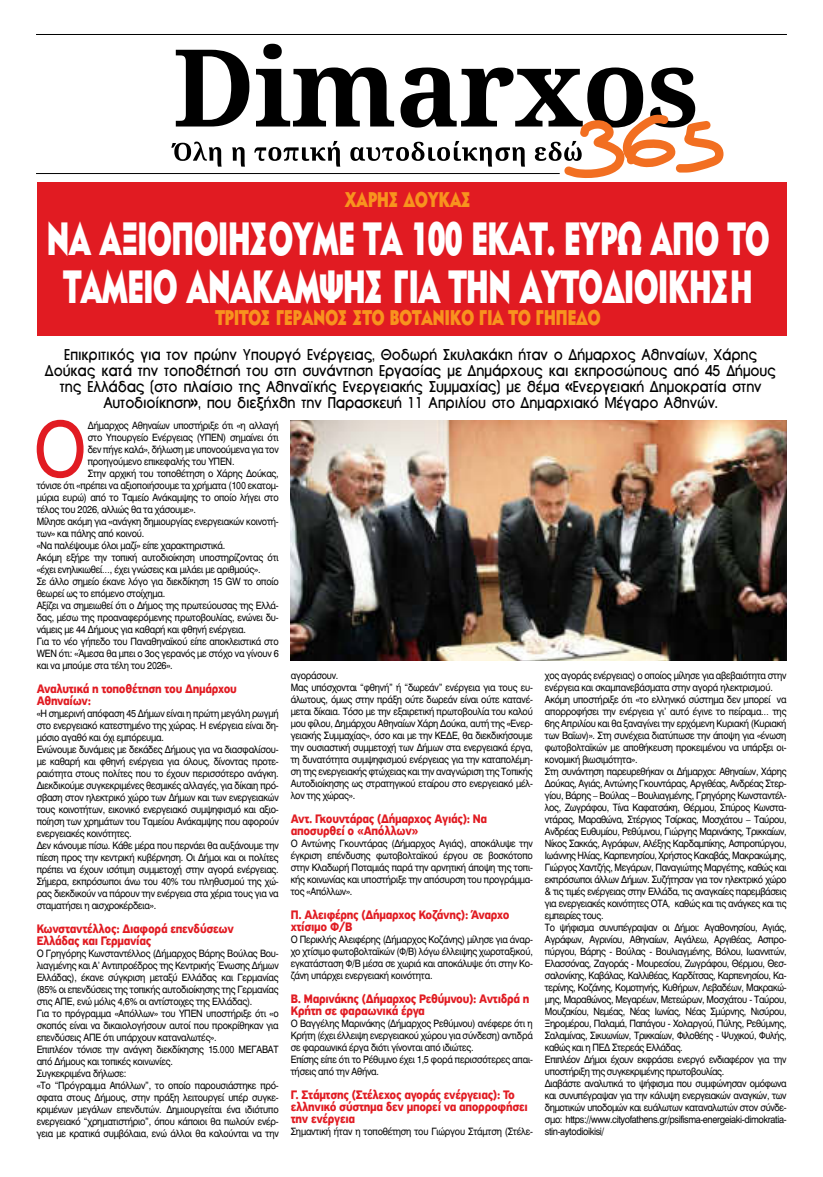
<style>
.page{position:relative;width:823px;height:1177px;background:#fff}
.page>*{position:absolute;margin:0;border:0;box-sizing:border-box;transform-origin:0 0}
.t1{font:75.8px "UB Helvetica";color:#e11b22;scale:.9 1}
.t2{font:46px/48px "CF Daphne";letter-spacing:-.03em;color:#fff;text-align:center;scale:.66 1}
.t3{font:21px "CF Daphne";letter-spacing:-.03em;color:#f8931e;scale:.77 1}
.t4{font:15px/16px "UB Front Bold";letter-spacing:-.01em;color:#000;text-align:center;scale:.9 1}
.t5{font:700 13px/12px "PF Highway Sans Pro";letter-spacing:-.025em;color:#e11b22;scale:.9 1}
.t6{font:10px/12px "UB Helvetica";letter-spacing:-.025em;color:#000;scale:.9 1}
</style>
<div class="page">
<div style="left:37px;top:183px;width:749px;height:153px;background:#e11b22"></div>
<svg style="left:171px;top:44px;width:552px;height:134px"></svg>
<hr style="left:36px;top:173px;width:523px;height:1px;background:#000">
<hr style="left:36px;top:34px;width:750px;height:1px;background:#000">
<img style="left:290px;top:420px;width:496px;height:240px">
<h3 class="t3" style="left:345px;top:187px;width:166px">Χάρης Δούκας</h3>
<h2 class="t2" style="left:47px;top:215px;width:1096px">Να αξιοποιήσουμε τα 100 εκατ. ευρώ από το<br>Ταμείο Ανάκαμψης για την Αυτοδίοικηση</h2>
<h3 class="t3" style="left:215px;top:305px;width:501px">Τρίτος γερανός στο Βοτανικό για το γήπεδο</h3>
<p class="t4" style="left:45px;top:346px;width:813px">Επικριτικός για τον πρώην Υπουργό Ενέργειας, Θοδωρή Σκυλακάκη ήταν ο Δήμαρχος Αθηναίων, Χάρης Δούκας κατά την τοποθέτησή του στη συνάντηση Εργασίας με Δημάρχους και εκπροσώπους από 45 Δήμους της Ελλάδας (στο πλαίσιο της Αθηναϊκής Ενεργειακής Συμμαχίας) με θέμα «Ενεργειακή Δημοκρατία στην Αυτοδιοίκηση», που διεξήχθη την Παρασκευή 11 Απριλίου στο Δημαρχιακό Μέγαρο Αθηνών.</p>
<h1 class="t1" style="left:33px;top:403px;width:61px">Ο</h1>
<p class="t6" style="left:88px;top:419px;width:213px">Δήμαρχος Αθηναίων υποστήριξε ότι «η αλλαγή</p>
<p class="t6" style="left:88px;top:431px;width:213px">στο Υπουργείο Ενέργειας (ΥΠΕΝ) σημαίνει ότι</p>
<p class="t6" style="left:88px;top:443px;width:213px">δεν πήγε καλά», δήλωση με υπονοούμενα για τον</p>
<p class="t6" style="left:88px;top:455px;width:164px">προηγούμενο επικεφαλής του ΥΠΕΝ.</p>
<p class="t6" style="left:88px;top:467px;width:213px">Στην αρχική του τοποθέτηση ο Χάρης Δούκας,</p>
<p class="t6" style="left:37px;top:479px;width:270px">τόνισε ότι «πρέπει να αξιοποιήσουμε τα χρήματα (100 εκατομ-</p>
<p class="t6" style="left:37px;top:491px;width:270px">μύρια ευρώ) από το Ταμείο Ανάκαμψης το οποίο λήγει στο</p>
<p class="t6" style="left:37px;top:503px;width:178px">τέλος του 2026, αλλιώς θα τα χάσουμε».</p>
<p class="t6" style="left:37px;top:515px;width:270px">Μίλησε ακόμη για «ανάγκη δημιουργίας ενεργειακών κοινοτή-</p>
<p class="t6" style="left:37px;top:527px;width:121px">των» και πάλης από κοινού.</p>
<p class="t6" style="left:37px;top:539px;width:211px">«Να παλέψουμε όλοι μαζί» είπε χαρακτηριστικά.</p>
<p class="t6" style="left:37px;top:551px;width:270px">Ακόμη εξήρε την τοπική αυτοδιοίκηση υποστηρίζοντας ότι</p>
<p class="t6" style="left:37px;top:563px;width:250px">«έχει ενηλικιωθεί…, έχει γνώσεις και μιλάει με αριθμούς».</p>
<p class="t6" style="left:37px;top:575px;width:270px">Σε άλλο σημείο έκανε λόγο για διεκδίκηση 15 GW το οποίο</p>
<p class="t6" style="left:37px;top:587px;width:144px">θεωρεί ως το επόμενο στοίχημα.</p>
<p class="t6" style="left:37px;top:599px;width:270px">Αξίζει να σημειωθεί ότι ο Δήμος της πρωτεύουσας της Ελλά-</p>
<p class="t6" style="left:37px;top:611px;width:270px">δας, μέσω της προαναφερόμενης πρωτοβουλίας, ενώνει δυ-</p>
<p class="t6" style="left:37px;top:623px;width:234px">νάμεις με 44 Δήμους για καθαρή και φθηνή ενέργεια.</p>
<p class="t6" style="left:37px;top:635px;width:270px">Για το νέο γήπεδο του Παναθηναϊκού είπε αποκλειστικά στο</p>
<p class="t6" style="left:37px;top:647px;width:270px">WEN ότι: «Άμεσα θα μπει ο 3ος γερανός με στόχο να γίνουν 6</p>
<p class="t6" style="left:37px;top:659px;width:153px">και να μπούμε στα τέλη του 2026».</p>
<h3 class="t5" style="left:37px;top:683px;width:224px">Αναλυτικά η τοποθέτηση του Δημάρχου<br>Αθηναίων:</h3>
<p class="t6" style="left:37px;top:707px;width:270px">«Η σημερινή απόφαση 45 Δήμων είναι η πρώτη μεγάλη ρωγμή στο ενεργειακό κατεστημένο της χώρας. Η ενέργεια είναι δη&shy;μόσιο αγαθό και όχι εμπόρευμα.<br>Ενώνουμε δυνάμεις με δεκάδες Δήμους για να διασφαλίσου&shy;με καθαρή και φθηνή ενέργεια για όλους, δίνοντας προτε&shy;ραιότητα στους πολίτες που το έχουν περισσότερο ανάγκη.<br>Διεκδικούμε συγκεκριμένες θεσμικές αλλαγές, για δίκαιη πρό&shy;σβαση στον ηλεκτρικό χώρο των Δήμων και των ενεργειακών τους κοινοτήτων, εικονικό ενεργειακό συμψηφισμό και αξιο&shy;ποίηση των χρημάτων του Ταμείου Ανάκαμψης που αφορούν ενεργειακές κοινότητες.<br>Δεν κάνουμε πίσω. Κάθε μέρα που περνάει θα αυξάνουμε την πίεση προς την κεντρική κυβέρνηση. Οι Δήμοι και οι πολίτες πρέπει να έχουν ισότιμη συμμετοχή στην αγορά ενέργειας.<br>Σήμερα, εκπρόσωποι άνω του 40% του πληθυσμού της χώ&shy;ρας διεκδικούν να πάρουν την ενέργεια στα χέρια τους για να σταματήσει η αισχροκέρδεια».</p>
<h3 class="t5" style="left:37px;top:923px;width:220px">Κωνσταντέλλος: Διαφορά επενδύσεων<br>Ελλάδας και Γερμανίας</h3>
<p class="t6" style="left:37px;top:947px;width:270px">Ο Γρηγόρης Κωνσταντέλλος (Δήμαρχος Βάρης Βούλας Βου&shy;λιαγμένης και Α’ Αντιπροέδρος της Κεντρικής Ένωσης Δήμων Ελλάδας), έκανε σύγκριση μεταξύ Ελλάδας και Γερμανίας (85% οι επενδύσεις της τοπικής αυτοδιοίκησης της Γερμανίας στις ΑΠΕ, ενώ μόλις 4,6% οι αντίστοιχες της Ελλάδας).<br>Για το πρόγραμμα «Απόλλων» του ΥΠΕΝ υποστήριξε ότι «ο σκοπός είναι να δικαιολογήσουν αυτοί που προκρίθηκαν για επενδύσεις ΑΠΕ ότι υπάρχουν καταναλωτές».<br>Επιπλέον τόνισε την ανάγκη διεκδίκησης 15.000 ΜΕΓΑΒΑΤ από Δήμους και τοπικές κοινωνίες.<br>Συγκεκριμένα δήλωσε:<br>«Το “Πρόγραμμα Απόλλων”, το οποίο παρουσιάστηκε πρό&shy;σφατα στους Δήμους, στην πράξη λειτουργεί υπέρ συγκε&shy;κριμένων μεγάλων επενδυτών. Δημιουργείται ένα ιδιότυπο ενεργειακό “χρηματιστήριο”, όπου κάποιοι θα πωλούν ενέρ&shy;γεια με κρατικά συμβόλαια, ενώ άλλοι θα καλούνται να την</p>
<p class="t6" style="left:290px;top:669px;width:270px">αγοράσουν.<br>Μας υπόσχονται “φθηνή” ή “δωρεάν” ενέργεια για τους ευ&shy;άλωτους, όμως στην πράξη ούτε δωρεάν είναι ούτε κατανέ&shy;μεται δίκαια. Τόσο με την εξαιρετική πρωτοβουλία του καλού μου φίλου, Δημάρχου Αθηναίων Χάρη Δούκα, αυτή της «Ενερ&shy;γειακής Συμμαχίας», όσο και με την ΚΕΔΕ, θα διεκδικήσουμε την ουσιαστική συμμετοχή των Δήμων στα ενεργειακά έργα, τη δυνατότητα συμψηφισμού ενέργειας για την καταπολέμη&shy;ση της ενεργειακής φτώχειας και την αναγνώριση της Τοπικής Αυτοδιοίκησης ως στρατηγικού εταίρου στο ενεργειακό μέλ&shy;λον της χώρας».</p>
<h3 class="t5" style="left:290px;top:813px;width:219px">Αντ. Γκουντάρας (Δήμαρχος Αγιάς): Να αποσυρθεί ο «Απόλλων»</h3>
<p class="t6" style="left:290px;top:837px;width:270px;text-align:justify">Ο Αντώνης Γκουντάρας (Δήμαρχος Αγιάς), αποκάλυψε την έγκριση επένδυσης φωτοβολταϊκού έργου σε βοσκότοπο στην Κλαδωρή Ποταμιάς παρά την αρνητική άποψη της τοπι&shy;κής κοινωνίας και υποστήριξε την απόσυρση του προγράμμα&shy;τος «Απόλλων».</p>
<h3 class="t5" style="left:290px;top:909px;width:244px">Π. Αλειφέρης (Δήμαρχος Κοζάνης): Άναρχο χτίσιμο Φ/Β</h3>
<p class="t6" style="left:290px;top:933px;width:270px;text-align:justify">Ο Περικλής Αλειφέρης (Δήμαρχος Κοζάνης) μίλησε για άναρ&shy;χο χτίσιμο φωτοβολταϊκών (Φ/Β) λόγω έλλειψης χωροταξικού, εγκατάσταση Φ/Β μέσα σε χωριά και αποκάλυψε ότι στην Κο&shy;ζάνη υπάρχει ενεργειακή κοινότητα.</p>
<h3 class="t5" style="left:290px;top:993px;width:266px">Β. Μαρινάκης (Δήμαρχος Ρεθύμνου): Αντιδρά η<br>Κρήτη σε φαραωνικά έργα</h3>
<p class="t6" style="left:290px;top:1017px;width:270px">Ο Βαγγέλης Μαρινάκης (Δήμαρχος Ρεθύμνου) ανέφερε ότι η Κρήτη (έχει έλλειψη ενεργειακού χώρου για σύνδεση) αντιδρά σε φαραωνικά έργα διότι γίνονται από ιδιώτες.<br>Επίσης είπε ότι το Ρέθυμνο έχει 1,5 φορά περισσότερες απαι&shy;τήσεις από την Αθήνα.</p>
<h3 class="t5" style="left:290px;top:1089px;width:265px">Γ. Στάμτσης (Στέλεχος αγοράς ενέργειας): Το ελληνικό σύστημα δεν μπορεί να απορροφήσει την ενέργεια</h3>
<p class="t6" style="left:290px;top:1125px;width:270px">Σημαντική ήταν η τοποθέτηση του Γιώργου Στάμτση (Στέλε-</p>
<p class="t6" style="left:544px;top:669px;width:270px">χος αγοράς ενέργειας) ο οποίος μίλησε για αβεβαιότητα στην ενέργεια και σκαμπανεβάσματα στην αγορά ηλεκτρισμού.<br>Ακόμη υποστήριξε ότι «το ελληνικό σύστημα δεν μπορεί να απορροφήσει την ενέργεια γι’ αυτό έγινε το πείραμα… της 6ης Απριλίου και θα ξαναγίνει την ερχόμενη Κυριακή (Κυριακή των Βαϊων)». Στη συνέχεια διατύπωσε την άποψη για «ένωση φωτοβολταϊκών με αποθήκευση προκειμένου να υπάρξει οι&shy;κονομική βιωσιμότητα».<br>Στη συνάντηση παρευρεθήκαν οι Δήμαρχοι: Αθηναίων, Χάρης Δούκας, Αγιάς, Αντώνης Γκουντάρας, Αργιθέας, Ανδρέας Στερ&shy;γίου, Βάρης – Βούλας – Βουλιαγμένης, Γρηγόρης Κωνσταντέλ&shy;λος, Ζωγράφου, Τίνα Καφατσάκη, Θέρμου, Σπύρος Κωνστα&shy;ντάρας, Μαραθώνα, Στέργιος Τσίρκας, Μοσχάτου – Ταύρου, Ανδρέας Ευθυμίου, Ρεθύμνου, Γιώργης Μαρινάκης, Τρικκαίων, Νίκος Σακκάς, Αγράφων, Αλέξης Καρδαμπίκης, Ασπροπύργου, Ιωάννης Ηλίας, Καρπενησίου, Χρήστος Κακαβάς, Μακρακώμης, Γιώργος Χαντζής, Μεγάρων, Παναγιώτης Μαργέτης, καθώς και εκπρόσωποι άλλων Δήμων. Συζήτησαν για τον ηλεκτρικό χώρο &amp; τις τιμές ενέργειας στην Ελλάδα, τις αναγκαίες παρεμβάσεις για ενεργειακές κοινότητες ΟΤΑ, καθώς και τις ανάγκες και τις εμπειρίες τους.<br>Το ψήφισμα συνυπέγραψαν οι Δήμοι: Αγαθονησίου, Αγιάς, Αγράφων, Αγρινίου, Αθηναίων, Αιγάλεω, Αργιθέας, Ασπρο&shy;πύργου, Βάρης - Βούλας - Βουλιαγμένης, Βόλου, Ιωαννιτών, Ελασσόνας, Ζαγοράς - Μουρεσίου, Ζωγράφου, Θέρμου, Θεσ&shy;σαλονίκης, Καβάλας, Καλλιθέας, Καρδίτσας, Καρπενησίου, Κα&shy;τερίνης, Κοζάνης, Κομοτηνής, Κυθήρων, Λεβαδέων, Μακρακώ&shy;μης, Μαραθώνος, Μεγαρέων, Μετεώρων, Μοσχάτου - Ταύρου, Μουζακίου, Νεμέας, Νέας Ιωνίας, Νέας Σμύρνης, Νισύρου, Ξηρομέρου, Παλαμά, Παπάγου - Χολαργού, Πύλης, Ρεθύμνης, Σαλαμίνας, Σικυωνίων, Τρικκαίων, Φιλοθέης - Ψυχικού, Φυλής, καθώς και η ΠΕΔ Στερεάς Ελλάδας.<br>Επιπλέον Δήμοι έχουν εκφράσει ενεργό ενδιαφέρον για την υποστήριξη της συγκεκριμένης πρωτοβουλίας.<br>Διαβάστε αναλυτικά το ψήφισμα που συμφώνησαν ομόφωνα και συνυπέγραψαν για την κάλυψη ενεργειακών αναγκών, των δημοτικών υποδομών και ευάλωτων καταναλωτών στον σύνδε&shy;σμο: https://www.cityofathens.gr/psifisma-energeiaki-dimokratia&shy;stin-aytodioikisi/</p>
</div>
